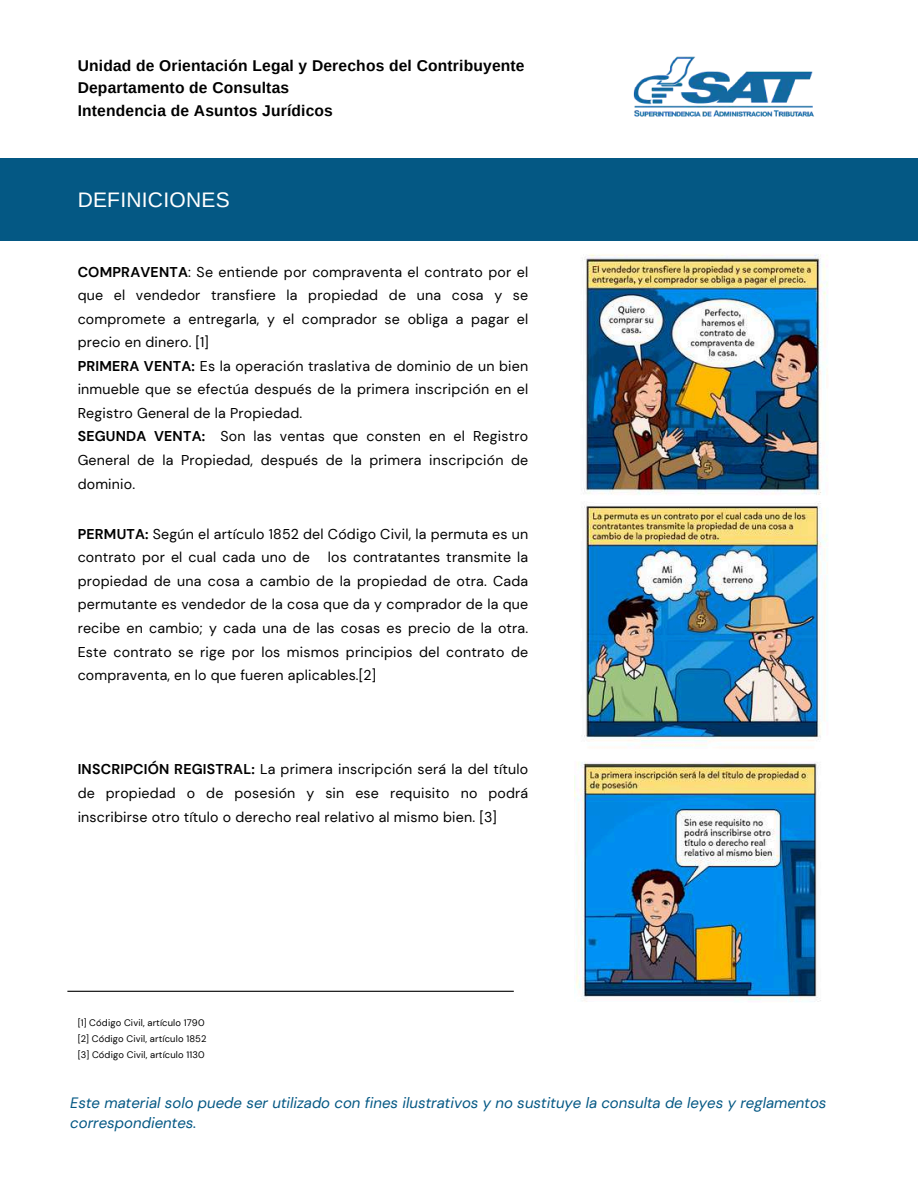
<style>
.page{position:relative;width:918px;height:1188px;background:#fff}
.page>*{position:absolute;margin:0;border:0;box-sizing:border-box;transform-origin:0 0}
.t1{font:21px "Arimo";letter-spacing:.015em;color:#fff}
.t2{font:700 15.6px/22.5px "Arimo";letter-spacing:.01em;color:#000}
.t3{font:italic 15px/20.2px "DM Sans";color:#045884}
.t4{font:14.25px/23.5px "DM Sans";letter-spacing:.015em;color:#000}
.t5{font:9.45px/15.8px "DM Sans";letter-spacing:.015em;color:#000}
.s1{font-weight:700}
</style>
<div class="page">
<div style="left:0;top:159px;width:918px;height:82px;background:#045884"></div>
<hr style="left:67px;top:991px;width:447px;height:1px;background:#000">
<img style="left:575px;top:254px;width:253px;height:748px">
<img style="left:633px;top:56px;width:181px;height:61px">
<p class="t2" style="left:78px;top:54px;width:448px">Unidad de Orientación Legal y Derechos del Contribuyente<br>Departamento de Consultas<br>Intendencia de Asuntos Jurídicos</p>
<h1 class="t1" style="left:78px;top:188px;width:154px">DEFINICIONES</h1>
<p class="t4" style="left:78px;top:260px;width:452px"><span class="s1">COMPRAVENTA</span>: Se entiende por compraventa el contrato por el que el vendedor transfiere la propiedad de una cosa y se compromete a entregarla, y el comprador se obliga a pagar el precio en dinero. [1]<br><span class="s1">PRIMERA VENTA:</span> Es la operación traslativa de dominio de un bien inmueble que se efectúa después de la primera inscripción en el Registro General de la Propiedad.<br><span class="s1">SEGUNDA VENTA:</span> Son las ventas que consten en el Registro General de la Propiedad, después de la primera inscripción de dominio.</p>
<p class="t4" style="left:78px;top:522px;width:452px"><span class="s1">PERMUTA:</span> Según el artículo 1852 del Código Civil, la permuta es un contrato por el cual cada uno de</p>
<p class="t4" style="left:78px;top:546px;width:452px;text-align:justify;text-indent:250px">los contratantes transmite la propiedad de una cosa a cambio de la propiedad de otra. Cada permutante es vendedor de la cosa que da y comprador de la que recibe en cambio; y cada una de las cosas es precio de la otra.<br>Este contrato se rige por los mismos principios del contrato de compraventa, en lo que fueren aplicables.[2]</p>
<p class="t4" style="left:78px;top:758px;width:452px;text-align:justify"><span class="s1">INSCRIPCIÓN REGISTRAL:</span> La primera inscripción será la del título de propiedad o de posesión y sin ese requisito no podrá inscribirse otro título o derecho real relativo al mismo bien. [3]</p>
<p class="t5" style="left:78px;top:1015px;width:130px">[1] Código Civil, artículo 1790 [2] Código Civil, artículo 1852 [3] Código Civil, artículo 1130</p>
<p class="t3" style="left:70px;top:1093px;width:758px">Este material solo puede ser utilizado con fines ilustrativos y no sustituye la consulta de leyes y reglamentos correspondientes.</p>
</div>
